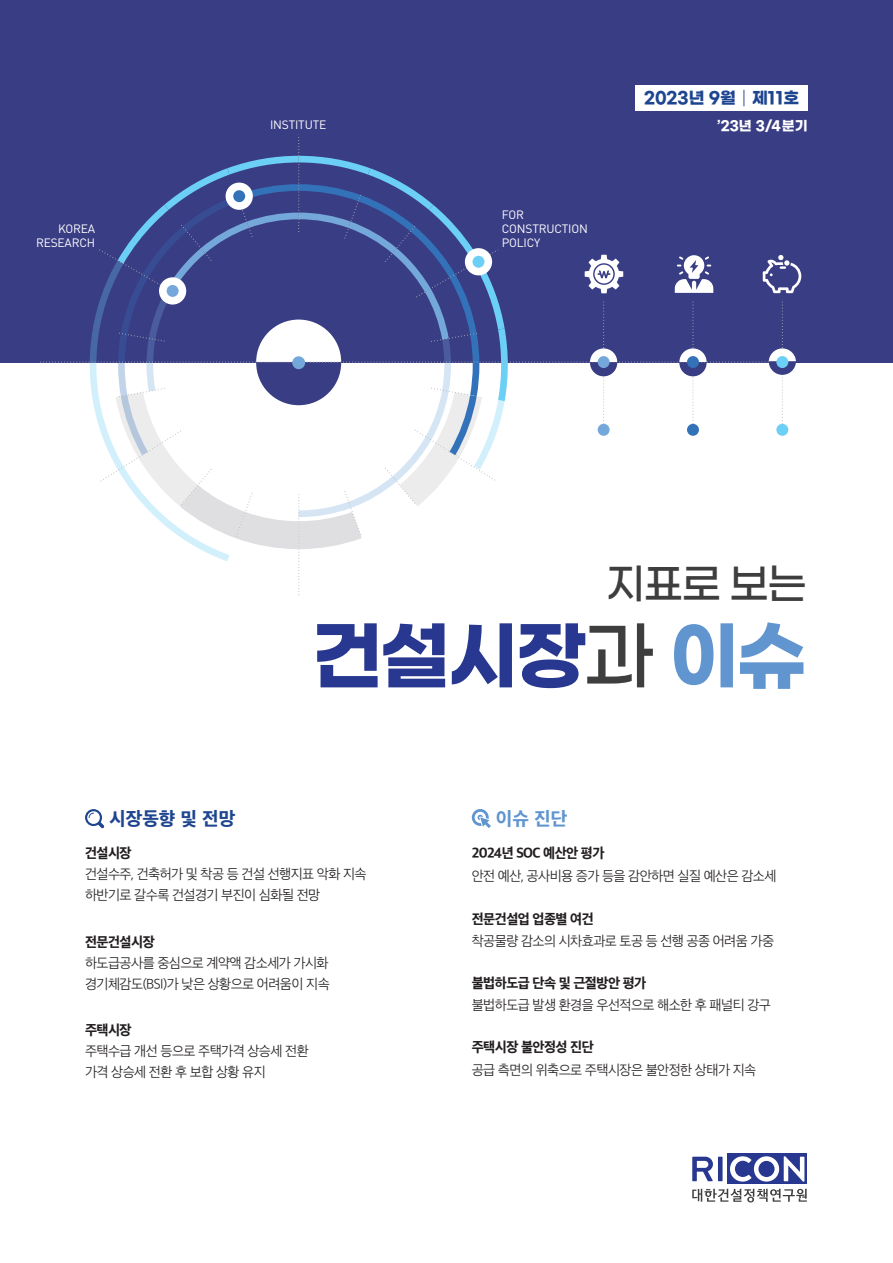
<style>
.page{position:relative;width:893px;height:1263px;background:#fff}
.page>*{position:absolute;margin:0;border:0;box-sizing:border-box;transform-origin:0 0}
.t1{font:700 75px "Gmarket Sans";letter-spacing:-.04em;color:#283890}
.t2{font:500 42px "Gmarket Sans";color:#3e3e3f}
.t3{font:18px "SD Gothic Neoa h Ex Bd";color:#1e458f}
.t4{font:18px "SD Gothic Neoa h Ex Bd";color:#6195cf}
.t5{font:700 16.5px "Gmarket Sans";color:#1e458f}
.t6{font:13.5px/21px "SD Gothic Neoa c Lt";letter-spacing:-.04em;color:#231f20}
.t7{font:13.5px "SD Gothic Neoa h Ex Bd";letter-spacing:-.04em;color:#231f20}
.t8{font:700 13.5px "Gmarket Sans";color:#fff}
.t9{font:12px/14.4px "DIN";letter-spacing:-.015em;color:#fff;text-align:right}
.s1{font-weight:500;color:#3e3e3f}
.s2{color:#6195cf}
</style>
<div class="page">
<svg style="left:692px;top:1189px;width:115px;height:13px"></svg>
<div style="left:728px;top:1153px;width:79px;height:31px;background:#283890"></div>
<svg style="left:692px;top:1157px;width:21px;height:24px"></svg>
<div style="left:718px;top:1157px;width:5px;height:24px;background:#283890"></div>
<svg style="left:730px;top:1156px;width:74px;height:25px"></svg>
<svg style="left:85px;top:809px;width:19px;height:19px"></svg>
<svg style="left:472px;top:809px;width:19px;height:19px"></svg>
<div style="left:0;top:0;width:893px;height:714px;background:#393d84"></div>
<div style="left:0;top:363px;width:893px;height:351px;background:#fff"></div>
<svg style="left:40px;top:137px;width:761px;height:458px"></svg>
<div style="left:635px;top:85px;width:173px;height:25px;background:#fff"></div>
<p class="t9" style="left:36px;top:221px;width:61px">KOREA<br>RESEARCH</p>
<p class="t9" style="left:270px;top:118px;width:58px">INSTITUTE</p>
<p class="t9" style="left:502px;top:207px;width:88px;text-align:left">FOR<br>CONSTRUCTION<br>POLICY</p>
<p class="t5" style="left:644px;top:88px;width:157px">2023년 9월┃제11호</p>
<p class="t8" style="left:717px;top:118px;width:92px">’23년 3/4분기</p>
<h2 class="t2" style="left:606px;top:561px;width:203px">지표로 보는</h2>
<h1 class="t1" style="left:312px;top:614px;width:496px">건설시장<span class="s1">과</span> <span class="s2">이슈</span></h1>
<h3 class="t3" style="left:109px;top:809px;width:128px">시장동향 및 전망</h3>
<h3 class="t4" style="left:496px;top:809px;width:73px">이슈 진단</h3>
<p class="t7" style="left:85px;top:846px;width:48px">건설시장</p>
<p class="t6" style="left:85px;top:864px;width:283px">건설수주, 건축허가 및 착공 등 건설 선행지표 악화 지속 하반기로 갈수록 건설경기 부진이 심화될 전망</p>
<p class="t7" style="left:85px;top:935px;width:71px">전문건설시장</p>
<p class="t6" style="left:85px;top:952px;width:246px">하도급공사를 중심으로 계약액 감소세가 가시화 경기체감도(BSI)가 낮은 상황으로 어려움이 지속</p>
<p class="t7" style="left:85px;top:1024px;width:48px">주택시장</p>
<p class="t6" style="left:85px;top:1041px;width:225px">주택수급 개선 등으로 주택가격 상승세 전환 가격 상승세 전환 후 보합 상황 유지</p>
<p class="t7" style="left:472px;top:847px;width:134px">2024년 SOC 예산안 평가</p>
<p class="t6" style="left:472px;top:865px;width:306px">안전 예산, 공사비용 증가 등을 감안하면 실질 예산은 감소세</p>
<p class="t7" style="left:472px;top:912px;width:124px">전문건설업 업종별 여건</p>
<p class="t6" style="left:472px;top:931px;width:304px">착공물량 감소의 시차효과로 토공 등 선행 공종 어려움 가중</p>
<p class="t7" style="left:472px;top:976px;width:176px">불법하도급 단속 및 근절방안 평가</p>
<p class="t6" style="left:472px;top:995px;width:301px">불법하도급 발생 환경을 우선적으로 해소한 후 패널티 강구</p>
<p class="t7" style="left:472px;top:1041px;width:124px">주택시장 불안정성 진단</p>
<p class="t6" style="left:472px;top:1059px;width:286px">공급 측면의 위축으로 주택시장은 불안정한 상태가 지속</p>
</div>
